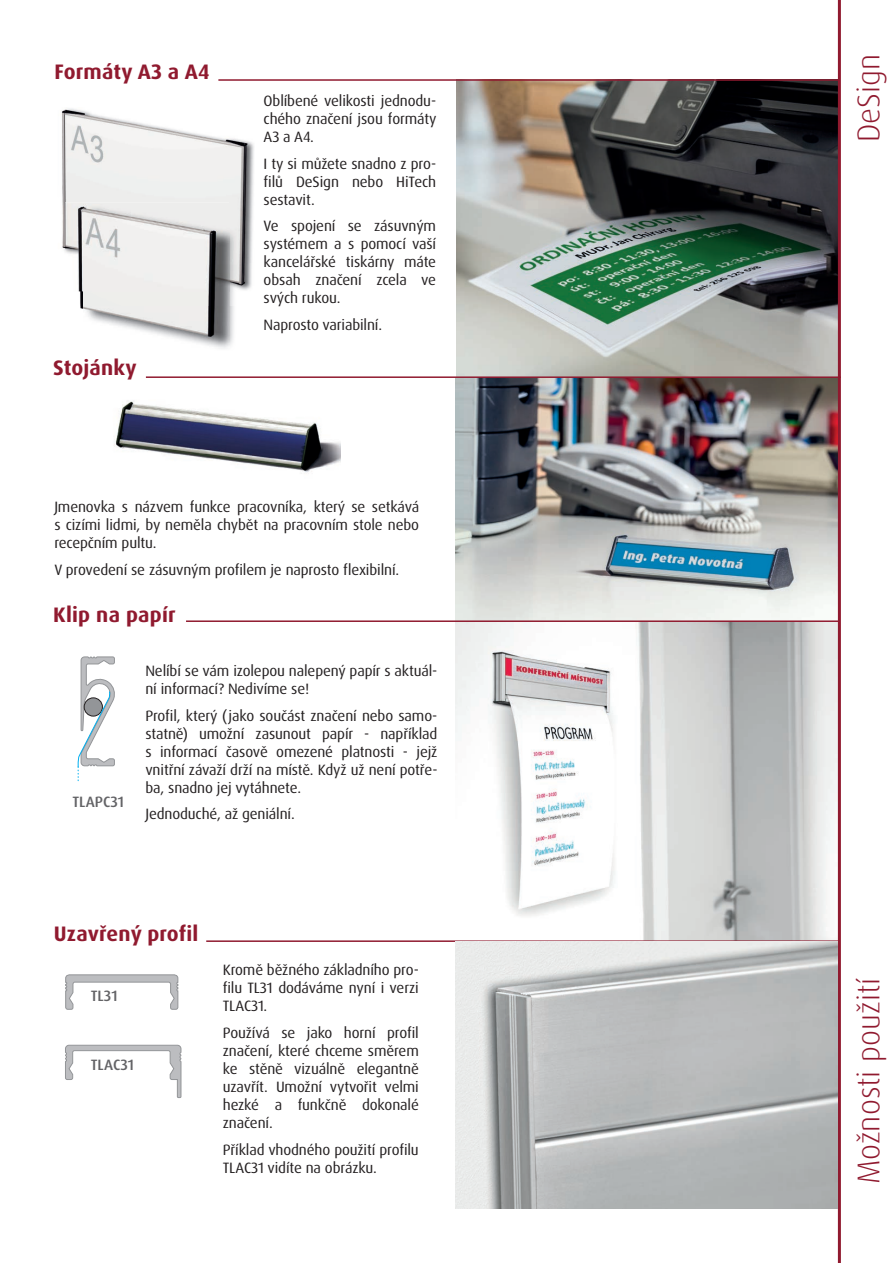
<style>
.page{position:relative;width:893px;height:1263px;background:#fff}
.page>*{position:absolute;margin:0;border:0;box-sizing:border-box;transform-origin:0 0}
.t1{font:300 31.5px "Dax Pro";color:#901a2f}
.t2{font:700 21px "Dax Pro";letter-spacing:.01em;color:#901a2f}
.t3{font:15px/18px "Dax Pro";letter-spacing:-.01em;color:#231f20;text-align:justify}
.t4{font:500 15px "Dax Pro";color:#636366}
</style>
<div class="page">
<img style="left:455px;top:81px;width:383px;height:539px">
<img style="left:455px;top:622px;width:383px;height:318px">
<hr style="left:206px;top:940px;width:633px;height:2px;background:#901a2f">
<img style="left:62px;top:108px;width:192px;height:182px">
<svg style="left:77px;top:657px;width:38px;height:125px"></svg>
<img style="left:221px;top:305px;width:13px;height:44px">
<img style="left:229px;top:205px;width:8px;height:100px">
<img style="left:78px;top:291px;width:6px;height:18px">
<img style="left:65px;top:203px;width:164px;height:88px">
<img style="left:84px;top:205px;width:145px;height:143px">
<img style="left:114px;top:401px;width:226px;height:72px">
<svg style="left:66px;top:974px;width:112px;height:35px"></svg>
<svg style="left:65px;top:1045px;width:116px;height:53px"></svg>
<hr style="left:218px;top:79px;width:621px;height:2px;background:#901a2f">
<hr style="left:838px;top:0;width:3px;height:1263px;background:#901a2f">
<img style="left:455px;top:942px;width:383px;height:267px">
<hr style="left:186px;top:620px;width:653px;height:2px;background:#901a2f">
<hr style="left:146px;top:376px;width:695px;height:2px;background:#901a2f">
<h2 class="t2" style="left:54px;top:58px;width:157px">Formáty A3 a A4</h2>
<h2 class="t2" style="left:53px;top:354px;width:85px">Stojánky</h2>
<p class="t3" style="left:264px;top:92px;width:174px">Oblíbené velikosti jednodu&shy;chého značení jsou formáty A3 a A4.</p>
<p class="t3" style="left:264px;top:155px;width:174px">I ty si můžete snadno z pro&shy;filů DeSign nebo HiTech sestavit.</p>
<p class="t3" style="left:264px;top:217px;width:174px">Ve spojení se zásuvným systémem a s pomocí vaší kancelářské tiskárny máte obsah značení zcela ve svých rukou.</p>
<p class="t3" style="left:264px;top:316px;width:120px">Naprosto variabilní.</p>
<p class="t3" style="left:54px;top:498px;width:366px">Jmenovka s názvem funkce pracovníka, který se setkává s cizími lidmi, by neměla chybět na pracovním stole nebo recepčním pultu.</p>
<p class="t3" style="left:54px;top:561px;width:346px">V provedení se zásuvným profilem je naprosto flexibilní.</p>
<h2 class="t2" style="left:53px;top:602px;width:124px">Klip na papír</h2>
<p class="t4" style="left:72px;top:792px;width:53px">TLAPC31</p>
<p class="t3" style="left:145px;top:662px;width:294px">Nelíbí se vám izolepou nalepený papír s aktuál&shy;ní informací? Nedivíme se!</p>
<p class="t3" style="left:145px;top:706px;width:294px">Profil, který (jako součást značení nebo samo&shy;statně) umožní zasunout papír - například s informací časově omezené platnosti - jejž vnitřní závaží drží na místě. Když už není potře&shy;ba, snadno jej vytáhnete.</p>
<p class="t3" style="left:145px;top:805px;width:151px">Jednoduché, až geniální.</p>
<h2 class="t2" style="left:54px;top:920px;width:146px">Uzavřený profil</h2>
<p class="t4" style="left:91px;top:986px;width:28px">TL31</p>
<p class="t4" style="left:91px;top:1055px;width:45px">TLAC31</p>
<p class="t3" style="left:223px;top:961px;width:198px">Kromě běžného základního pro&shy;filu TL31 dodáváme nyní i verzi TLAC31.</p>
<p class="t3" style="left:223px;top:1024px;width:198px">Používá se jako horní profil značení, které chceme směrem ke stěně vizuálně elegantně uzavřít. Umožní vytvořit velmi hezké a funkčně dokonalé značení.</p>
<p class="t3" style="left:223px;top:1140px;width:198px">Příklad vhodného použití profilu<br>TLAC31 vidíte na obrázku.</p>
<h1 class="t1" style="left:848px;top:142px;width:90px;rotate:-90deg">DeSign</h1>
<h1 class="t1" style="left:848px;top:1184px;width:208px;rotate:-90deg">Možnosti použití</h1>
</div>
